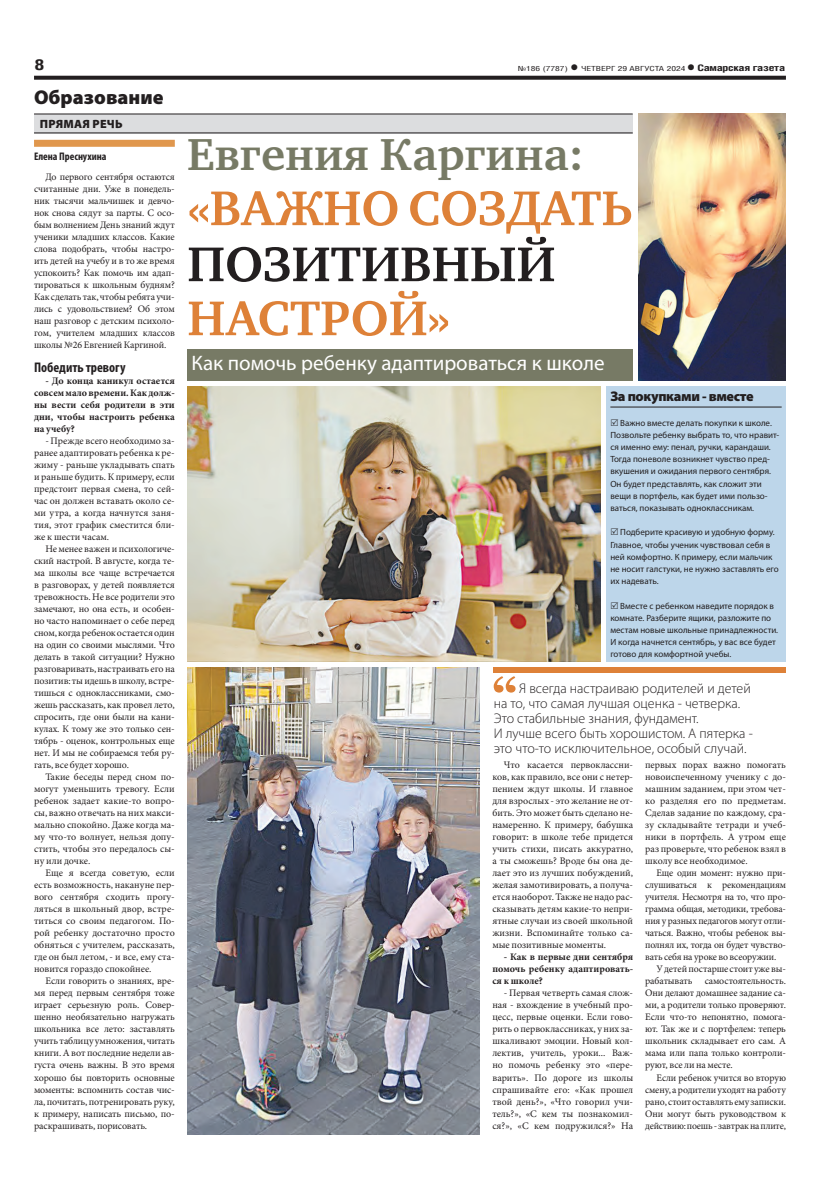
<style>
.page{position:relative;width:820px;height:1191px;background:#fff}
.page>*{position:absolute;margin:0;border:0;box-sizing:border-box;transform-origin:0 0}
.заголовок{font:700 50px/55px "Charter C";color:#de8138}
.заголовок-2{font:700 46px "Charter C";color:#777a65}
.подзаголовок__копия{font:21px "Myriad Pro";color:#fff}
.рубрика{font:900 20px "Myriad Pro";color:#231f20}
.t1{font:700 15px "Helios Cond";color:#231f20;scale:1.4 1}
.ПОДЗАГОЛОВОК{font:300 14px/15px "Myriad Pro";color:#231f20}
.допблок_заголовок{font:900 14px "Myriad Pro";letter-spacing:-.025em;color:#231f20}
.ЗАГ_в_ТЕКСТЕ__копия{font:700 condensed 14px "Myriad Pro";color:#231f20}
.надзаголовок{font:900 12px "Myriad Pro";letter-spacing:.02em;color:#231f20}
.АВТОР_цвет{font:700 condensed 11px "Myriad Pro";color:#231f20}
.ОСНОВНОЙ__копия__11{font:10px/12px "Minion Pro";letter-spacing:-.005em;color:#231f20;text-align:justify}
.ОСНОВНОЙ__копия__11-2{font:700 10px/12px "Minion Pro";color:#231f20;text-align:justify}
.допблок_текст{font:9px/12.2px "Myriad Pro";color:#231f20}
.t2{font:700 9px "Helios Cond";letter-spacing:-.02em;color:#231f20;scale:1.4 1}
.t3{font:7px "Helios Cond";color:#231f20;scale:1.4 1}
.s1{font-weight:700;font-size:16px}
.s2{font-size:16px}
.s3{color:#231f20}
</style>
<div class="page">
<svg style="left:34px;top:76px;width:751px;height:4px;background:#322f2f"></svg>
<div style="left:34px;top:114px;width:598px;height:20px;background:#dcdddf"></div>
<hr style="left:34px;top:114px;width:598px;height:1px;background:#231f20">
<hr style="left:34px;top:133px;width:598px;height:1px;background:#231f20">
<div style="left:34px;top:140px;width:141px;height:7px;background:#e0974d"></div>
<img style="left:187px;top:667px;width:292px;height:467px">
<img style="left:187px;top:386px;width:413px;height:275px">
<img style="left:638px;top:113px;width:147px;height:268px">
<div style="left:606px;top:386px;width:179px;height:275px;background:#bdd6ea"></div>
<hr style="left:610px;top:407px;width:171px;height:1px;background:#231f20">
<div style="left:187px;top:349px;width:445px;height:32px;background:#777a65"></div>
<svg style="left:493px;top:676px;width:22px;height:16px"></svg>
<div style="left:493px;top:667px;width:292px;height:6px;background:#de8138"></div>
<p class="t1" style="left:34px;top:55px;width:9px">8</p>
<p class="t3" style="left:517px;top:64px;width:121px">№186 (7787) <span class="s1">•</span> ЧЕТВЕРГ 29 АВГУСТА 2024</p>
<p class="t2" style="left:686px;top:62px;width:72px"><span class="s2">•</span> Самарская газета</p>
<p class="рубрика" style="left:34px;top:86px;width:131px">Образование</p>
<p class="надзаголовок" style="left:40px;top:118px;width:84px">ПРЯМАЯ РЕЧЬ</p>
<p class="АВТОР_цвет" style="left:34px;top:150px;width:74px">Елена Преснухина</p>
<p class="ОСНОВНОЙ__копия__11" style="left:34px;top:171px;width:142px;text-indent:11px">До первого сентября остаются считанные дни. Уже в понедель&shy;ник тысячи мальчишек и девчо&shy;нок снова сядут за парты. С осо&shy;бым волнением День знаний ждут ученики младших классов. Какие слова подобрать, чтобы настро&shy;ить детей на учебу и в то же время успокоить? Как помочь им адап&shy;тироваться к школьным будням?<br>Как сделать так, чтобы ребята учи&shy;лись с удовольствием? Об этом наш разговор с детским психоло&shy;гом, учителем младших классов школы №26 Евгенией Каргиной.</p>
<p class="ЗАГ_в_ТЕКСТЕ__копия" style="left:34px;top:359px;width:93px">Победить тревогу</p>
<p class="ОСНОВНОЙ__копия__11-2" style="left:34px;top:375px;width:142px;text-indent:11px">- До конца каникул остается совсем мало времени. Как долж&shy;ны вести себя родители в эти дни, чтобы настроить ребенка на учебу?</p>
<p class="ОСНОВНОЙ__копия__11" style="left:34px;top:435px;width:142px;text-indent:11px">- Прежде всего необходимо за&shy;ранее адаптировать ребенка к ре&shy;жиму - раньше укладывать спать и раньше будить. К примеру, если предстоит первая смена, то сей&shy;час он должен вставать около се&shy;ми утра, а когда начнутся заня&shy;тия, этот график сместится бли&shy;же к шести часам.</p>
<p class="ОСНОВНОЙ__копия__11" style="left:34px;top:543px;width:142px;text-indent:11px">Не менее важен и психологиче&shy;ский настрой. В августе, когда те&shy;ма школы все чаще встречается в разговорах, у детей появляется тревожность. Не все родители это замечают, но она есть, и особен&shy;но часто напоминает о себе перед сном, когда ребенок остается один на один со своими мыслями. Что делать в такой ситуации? Нужно разговаривать, настраивать его на позитив: ты идешь в школу, встре&shy;тишься с одноклассниками, смо&shy;жешь рассказать, как провел лето, спросить, где они были на кани&shy;кулах. К тому же это только сен&shy;тябрь - оценок, контрольных еще нет. И мы не собираемся тебя ру&shy;гать, все будет хорошо.</p>
<p class="ОСНОВНОЙ__копия__11" style="left:34px;top:771px;width:142px;text-indent:11px">Такие беседы перед сном по&shy;могут уменьшить тревогу. Если ребенок задает какие-то вопро&shy;сы, важно отвечать на них макси&shy;мально спокойно. Даже когда ма&shy;му что-то волнует, нельзя допу&shy;стить, чтобы это передалось сы&shy;ну или дочке.</p>
<p class="ОСНОВНОЙ__копия__11" style="left:34px;top:867px;width:142px;text-indent:11px">Еще я всегда советую, если есть возможность, накануне пер&shy;вого сентября сходить прогу&shy;ляться в школьный двор, встре&shy;титься со своим педагогом. По&shy;рой ребенку достаточно просто обняться с учителем, рассказать, где он был летом, - и все, ему ста&shy;новится гораздо спокойнее.</p>
<p class="ОСНОВНОЙ__копия__11" style="left:34px;top:975px;width:142px;text-indent:11px">Если говорить о знаниях, вре&shy;мя перед первым сентября тоже играет серьезную роль. Совер&shy;шенно необязательно нагружать школьника все лето: заставлять учить таблицу умножения, читать книги. А вот последние недели ав&shy;густа очень важны. В это время хорошо бы повторить основные моменты: вспомнить состав чис&shy;ла, почитать, потренировать руку, к примеру, написать письмо, по&shy;раскрашивать, порисовать.</p>
<p class="заголовок-2" style="left:187px;top:129px;width:398px">Евгения Каргина:</p>
<p class="заголовок" style="left:187px;top:181px;width:447px">«ВАЖНО СОЗДАТЬ<br><span class="s3">ПОЗИТИВНЫЙ<br></span>НАСТРОЙ»</p>
<p class="подзаголовок__копия" style="left:191px;top:349px;width:414px">Как помочь ребенку адаптироваться к школе</p>
<p class="допблок_заголовок" style="left:610px;top:388px;width:145px">За покупками - вместе</p>
<p class="допблок_текст" style="left:610px;top:416px;width:170px;text-indent:10px">Важно вместе делать покупки к школе.<br>Позвольте ребенку выбрать то, что нравит&shy;ся именно ему: пенал, ручки, карандаши.<br>Тогда поневоле возникнет чувство пред&shy;вкушения и ожидания первого сентября.<br>Он будет представлять, как сложит эти вещи в портфель, как будет ими пользо&shy;ваться, показывать одноклассникам.</p>
<p class="допблок_текст" style="left:610px;top:526px;width:170px;text-indent:10px">Подберите красивую и удобную форму.<br>Главное, чтобы ученик чувствовал себя в ней комфортно. К примеру, если мальчик не носит галстуки, не нужно заставлять его их надевать.</p>
<p class="допблок_текст" style="left:610px;top:599px;width:169px;text-indent:10px">Вместе с ребенком наведите порядок в комнате. Разберите ящики, разложите по местам новые школьные принадлежности.<br>И когда начнется сентябрь, у вас все будет готово для комфортной учебы.</p>
<p class="ПОДЗАГОЛОВОК" style="left:493px;top:680px;width:260px;text-indent:25px">Я всегда настраиваю родителей и детей на то, что самая лучшая оценка - четверка.<br>Это стабильные знания, фундамент.<br>И лучше всего быть хорошистом. А пятерка - это что-то исключительное, особый случай.</p>
<p class="ОСНОВНОЙ__копия__11" style="left:492px;top:759px;width:142px;text-indent:11px">Что касается первоклассни&shy;ков, как правило, все они с нетер&shy;пением ждут школы. И главное для взрослых - это желание не от&shy;бить. Это может быть сделано не&shy;намеренно. К примеру, бабушка говорит: в школе тебе придется учить стихи, писать аккуратно, а ты сможешь? Вроде бы она де&shy;лает это из лучших побуждений, желая замотивировать, а получа&shy;ется наоборот. Также не надо рас&shy;сказывать детям какие-то непри&shy;ятные случаи из своей школьной жизни. Вспоминайте только са&shy;мые позитивные моменты.</p>
<p class="ОСНОВНОЙ__копия__11-2" style="left:492px;top:951px;width:142px;text-indent:11px">- Как в первые дни сентября помочь ребенку адаптировать&shy;ся к школе?</p>
<p class="ОСНОВНОЙ__копия__11" style="left:492px;top:987px;width:142px;text-indent:11px">- Первая четверть самая слож&shy;ная - вхождение в учебный про&shy;цесс, первые оценки. Если гово&shy;рить о первоклассниках, у них за&shy;шкаливают эмоции. Новый кол&shy;лектив, учитель, уроки... Важ&shy;но помочь ребенку это «пере&shy;варить». По дороге из школы спрашивайте его: «Как прошел твой день?», «Что говорил учи&shy;тель?», «С кем ты познакомил&shy;ся?», «С кем подружился?» На</p>
<p class="ОСНОВНОЙ__копия__11" style="left:645px;top:759px;width:142px">первых порах важно помогать новоиспеченному ученику с до&shy;машним заданием, при этом чет&shy;ко разделяя его по предметам.<br>Сделав задание по каждому, сра&shy;зу складывайте тетради и учеб&shy;ники в портфель. А утром еще раз проверьте, что ребенок взял в школу все необходимое.</p>
<p class="ОСНОВНОЙ__копия__11" style="left:645px;top:867px;width:142px;text-indent:11px">Еще один момент: нужно при&shy;слушиваться к рекомендациям учителя. Несмотря на то, что про&shy;грамма общая, методики, требова&shy;ния у разных педагогов могут отли&shy;чаться. Важно, чтобы ребенок вы&shy;полнял их, тогда он будет чувство&shy;вать себя на уроке во всеоружии.</p>
<p class="ОСНОВНОЙ__копия__11" style="left:645px;top:963px;width:142px;text-indent:11px">У детей постарше стоит уже вы&shy;рабатывать самостоятельность.<br>Они делают домашнее задание са&shy;ми, а родители только проверяют.<br>Если что-то непонятно, помога&shy;ют. Так же и с портфелем: теперь школьник складывает его сам. А мама или папа только контроли&shy;руют, все ли на месте.</p>
<p class="ОСНОВНОЙ__копия__11" style="left:645px;top:1071px;width:142px;text-indent:11px">Если ребенок учится во вторую смену, а родители уходят на работу рано, стоит оставлять ему записки.<br>Они могут быть руководством к действию: поешь - завтрак на плите,</p>
</div>
